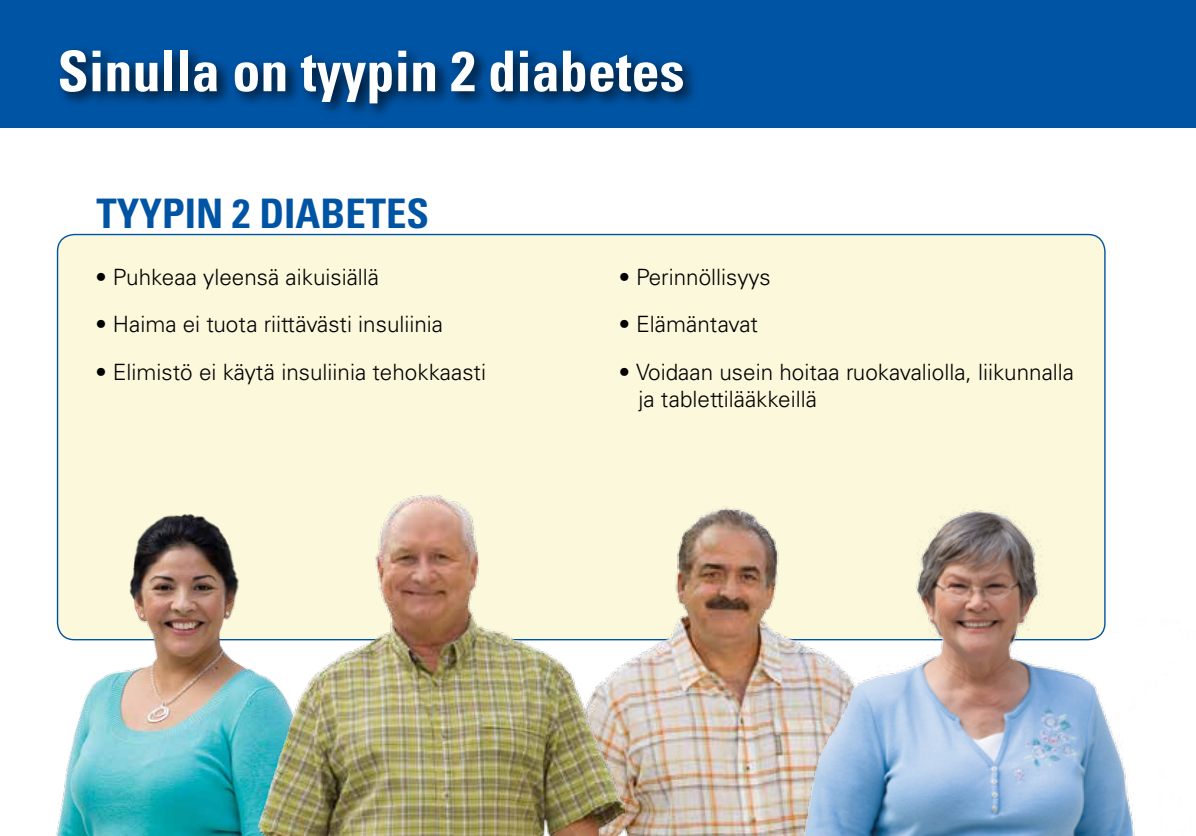
<style>
.page{position:relative;width:1196px;height:836px;background:#fff}
.page>*{position:absolute;margin:0;border:0;box-sizing:border-box;transform-origin:0 0}
.t1{font:700 condensed 56.2px "Univers LT Std";color:#fff}
.t2{font:700 condensed 40.6px "Univers LT Std";color:#0054a4}
.t3{font:300 22.4px/27px "Univers LT Std";color:#000}
</style>
<div class="page">
<div style="left:0;top:0;width:1195px;height:128px;background:#0054a4"></div>
<div style="left:58px;top:234px;width:1046px;height:405px;background:#fcf8db;border-radius:17px"></div>
<img style="left:624px;top:506px;width:145px;height:329px">
<img style="left:56px;top:513px;width:202px;height:322px">
<img style="left:258px;top:494px;width:366px;height:341px">
<img style="left:769px;top:400px;width:366px;height:435px">
<div style="left:56px;top:45px;width:642px;height:75px;background:#000;opacity:.75"></div>
<h1 class="t1" style="left:58px;top:37px;width:628px">Sinulla on tyypin 2 diabetes</h1>
<h2 class="t2" style="left:96px;top:188px;width:334px">TYYPIN 2 DIABETES</h2>
<p class="t3" style="left:95px;top:264px;width:285px">• Puhkeaa yleensä aikuisiällä</p>
<p class="t3" style="left:95px;top:311px;width:349px">• Haima ei tuota riittävästi insuliinia</p>
<p class="t3" style="left:95px;top:358px;width:392px">• Elimistö ei käytä insuliinia tehokkaasti</p>
<p class="t3" style="left:618px;top:264px;width:153px">• Perinnöllisyys</p>
<p class="t3" style="left:618px;top:311px;width:141px">• Elämäntavat</p>
<p class="t3" style="left:638px;top:358px;width:437px;text-indent:-20px">• Voidaan usein hoitaa ruokavaliolla, liikunnalla ja tablettilääkkeillä</p>
</div>
